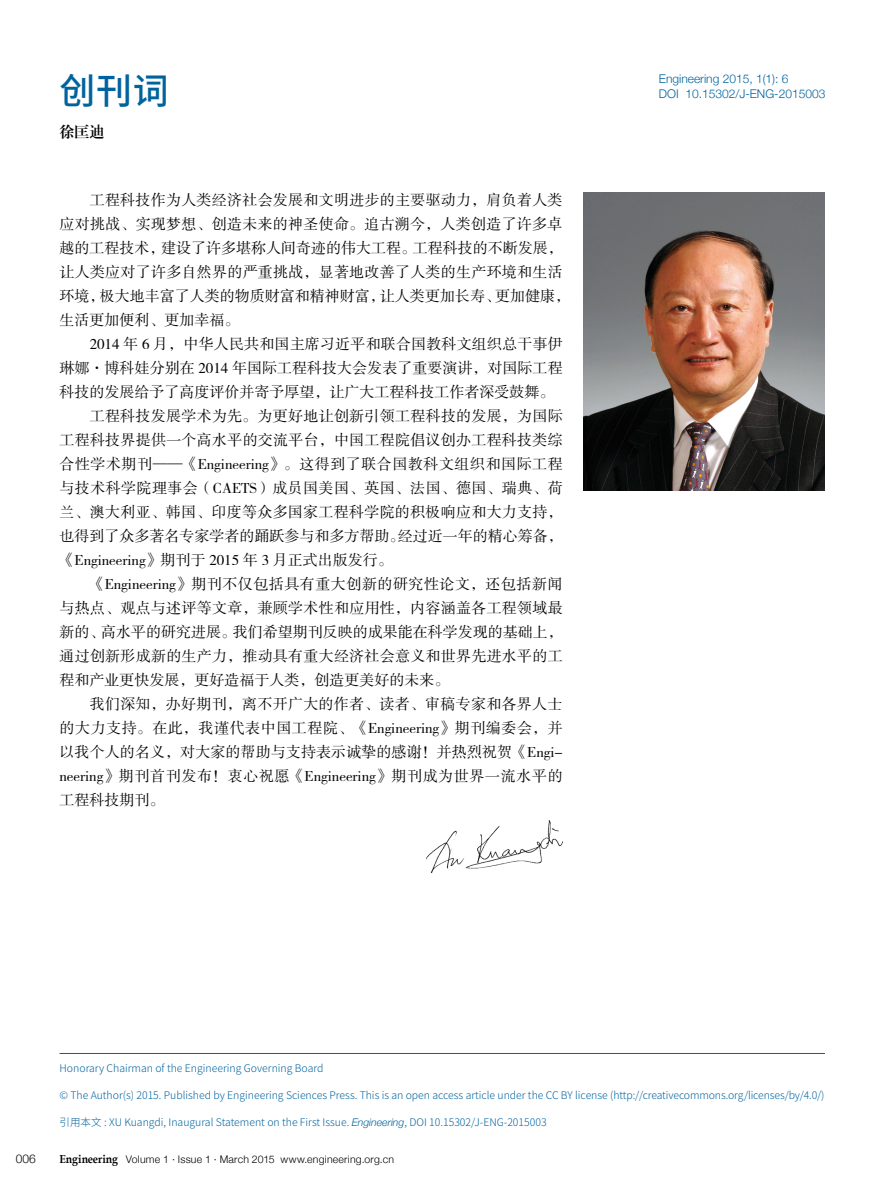
<style>
.page{position:relative;width:893px;height:1191px;background:#fff}
.page>*{position:absolute;margin:0;border:0;box-sizing:border-box;transform-origin:0 0}
.t1{font:500 36px "Source Han Sans CN";color:#00639e}
.t2{font:15px/24px "FZSSJW GB1 0";letter-spacing:.015em;color:#000}
.t3{font:15px "FZSSJW GB1 0";letter-spacing:.04em;color:#000}
.t4{font:15px "FZSSJW GB1 0";letter-spacing:.035em;color:#000}
.t5{font:15px "FZXBSJW GB1 0";color:#000}
.t6{font:300 12px/15px "Helvetica Neue";color:#00639e}
.t7{font:300 12px "Helvetica Neue";color:#000}
.t8{font:300 10.5px "Source Han Sans CN";color:#00639e}
.t9{font:300 10.5px "Helvetica Neue";letter-spacing:.02em;color:#000}
.s1{font-family:"Helvetica Neue";font-style:italic}
.s2{font-family:"Book Antiqua";font-weight:700;font-size:11.55px}
</style>
<div class="page">
<hr style="left:892px;top:0;width:1px;height:1191px;background:#00a0e9">
<hr style="left:60px;top:1053px;width:765px;height:1px;background:#00639e">
<img style="left:584px;top:192px;width:241px;height:298px">
<img style="left:426px;top:821px;width:137px;height:51px">
<h1 class="t1" style="left:60px;top:70px;width:111px">创刊词</h1>
<p class="t5" style="left:60px;top:124px;width:46px">徐匡迪</p>
<p class="t2" style="left:60px;top:189px;width:512px;text-indent:30px">工程科技作为人类经济社会发展和文明进步的主要驱动力，肩负着人类应对挑战、实现梦想、创造未来的神圣使命。追古溯今，人类创造了许多卓越的工程技术，建设了许多堪称人间奇迹的伟大工程。工程科技的不断发展，让人类应对了许多自然界的严重挑战，显著地改善了人类的生产环境和生活环境，极大地丰富了人类的物质财富和精神财富，让人类更加长寿、更加健康，生活更加便利、更加幸福。</p>
<p class="t2" style="left:90px;top:333px;width:475px">2014 年 6 月，中华人民共和国主席习近平和联合国教科文组织总干事伊</p>
<p class="t2" style="left:60px;top:357px;width:505px">琳娜·博科娃分别在 2014 年国际工程科技大会发表了重要演讲，对国际工程</p>
<p class="t2" style="left:60px;top:381px;width:496px">科技的发展给予了高度评价并寄予厚望，让广大工程科技工作者深受鼓舞。</p>
<p class="t2" style="left:90px;top:405px;width:474px">工程科技发展学术为先。为更好地让创新引领工程科技的发展，为国际</p>
<p class="t2" style="left:60px;top:429px;width:505px">工程科技界提供一个高水平的交流平台，中国工程院倡议创办工程科技类综</p>
<p class="t4" style="left:60px;top:456px;width:505px">合性学术期刊——《Engineering》。这得到了联合国教科文组织和国际工程</p>
<p class="t2" style="left:60px;top:477px;width:505px">与技术科学院理事会（CAETS）成员国美国、英国、法国、德国、瑞典、荷</p>
<p class="t2" style="left:60px;top:501px;width:504px">兰、澳大利亚、韩国、印度等众多国家工程科学院的积极响应和大力支持，</p>
<p class="t2" style="left:60px;top:525px;width:505px">也得到了众多著名专家学者的踊跃参与和多方帮助。经过近一年的精心筹备，</p>
<p class="t2" style="left:60px;top:549px;width:335px">《Engineering》期刊于 2015 年 3 月正式出版发行。</p>
<p class="t4" style="left:90px;top:576px;width:474px">《Engineering》期刊不仅包括具有重大创新的研究性论文，还包括新闻</p>
<p class="t2" style="left:60px;top:597px;width:505px">与热点、观点与述评等文章，兼顾学术性和应用性，内容涵盖各工程领域最</p>
<p class="t2" style="left:60px;top:621px;width:505px">新的、高水平的研究进展。我们希望期刊反映的成果能在科学发现的基础上，</p>
<p class="t2" style="left:60px;top:645px;width:505px">通过创新形成新的生产力，推动具有重大经济社会意义和世界先进水平的工</p>
<p class="t2" style="left:60px;top:669px;width:391px">程和产业更快发展，更好造福于人类，创造更美好的未来。</p>
<p class="t2" style="left:90px;top:693px;width:474px">我们深知，办好期刊，离不开广大的作者、读者、审稿专家和各界人士</p>
<p class="t3" style="left:60px;top:720px;width:505px">的大力支持。在此，我谨代表中国工程院、《Engineering》期刊编委会，并</p>
<p class="t2" style="left:60px;top:741px;width:505px">以我个人的名义，对大家的帮助与支持表示诚挚的感谢！并热烈祝贺《Engi-</p>
<p class="t3" style="left:60px;top:768px;width:505px">neering》期刊首刊发布！衷心祝愿《Engineering》期刊成为世界一流水平的</p>
<p class="t2" style="left:60px;top:789px;width:106px">工程科技期刊。</p>
<p class="t6" style="left:659px;top:70px;width:168px">Engineering 2015, 1(1): 6<br>DOI 10.15302/J-ENG-2015003</p>
<p class="t8" style="left:60px;top:1062px;width:265px">Honorary Chairman of the Engineering Governing Board</p>
<p class="t8" style="left:60px;top:1089px;width:767px">© The Author(s) 2015. Published by Engineering Sciences Press. This is an open access article under the CC BY license (http://creativecommons.org/licenses/by/4.0/)</p>
<p class="t8" style="left:60px;top:1116px;width:489px">引用本文 : XU Kuangdi, Inaugural Statement on the First Issue. <span class="s1">Engineering</span>, DOI 10.15302/J-ENG-2015003</p>
<p class="t7" style="left:16px;top:1148px;width:22px">006</p>
<p class="t9" style="left:60px;top:1150px;width:336px"><span class="s2">Engineering</span> Volume 1 · Issue 1 · March 2015 www.engineering.org.cn</p>
</div>
